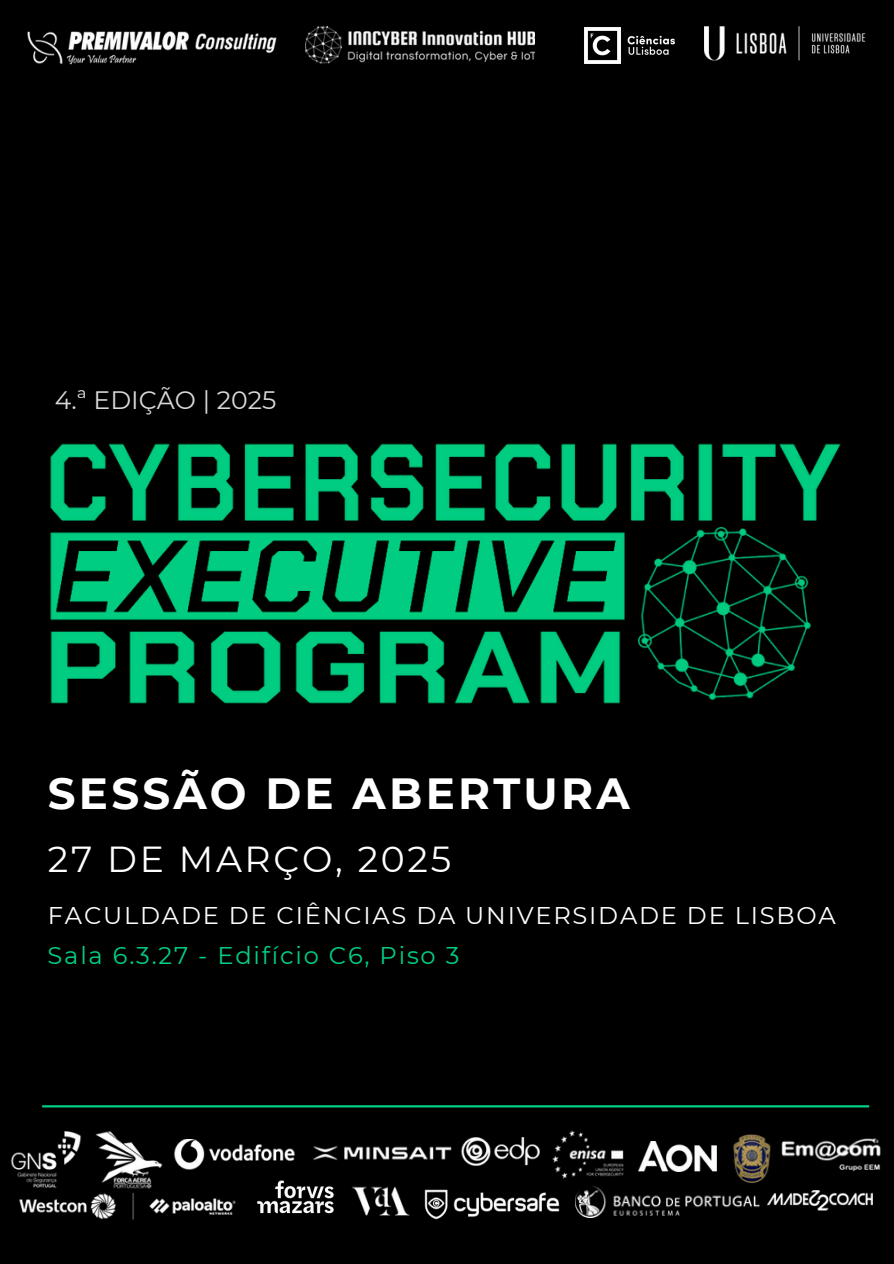
<style>
.page{position:relative;width:894px;height:1264px;background:#fff}
.page>*{position:absolute;margin:0;border:0;box-sizing:border-box;transform-origin:0 0}
.t1{font:700 43.5px "Montserrat";letter-spacing:.075em;color:#fff}
.t2{font:36.15px "Montserrat";letter-spacing:.075em;color:#fff}
.t3{font:25.2px "Montserrat";color:#d9d9d9}
.t4{font:24.15px "Montserrat";letter-spacing:.075em;color:#fff}
.t5{font:24.15px "Montserrat";letter-spacing:.075em;color:#00d082}
</style>
<div class="page">
<div style="left:0;top:0;width:893px;height:1263px;background:#000"></div>
<img style="left:584px;top:27px;width:91px;height:37px">
<img style="left:28px;top:32px;width:249px;height:33px">
<img style="left:305px;top:26px;width:229px;height:38px">
<img style="left:704px;top:26px;width:161px;height:35px">
<img style="left:50px;top:443px;width:791px;height:261px">
<hr style="left:42px;top:1105px;width:826px;height:2px;background:#00d082">
<img style="left:733px;top:1134px;width:38px;height:49px">
<img style="left:781px;top:1138px;width:100px;height:34px">
<img style="left:352px;top:1186px;width:57px;height:30px">
<img style="left:313px;top:1146px;width:139px;height:15px">
<img style="left:767px;top:1190px;width:104px;height:20px">
<img style="left:10px;top:1131px;width:72px;height:55px">
<img style="left:95px;top:1131px;width:68px;height:56px">
<img style="left:461px;top:1137px;width:78px;height:29px">
<img style="left:575px;top:1187px;width:184px;height:30px">
<img style="left:174px;top:1139px;width:121px;height:30px">
<img style="left:19px;top:1187px;width:217px;height:33px">
<img style="left:552px;top:1130px;width:72px;height:57px">
<img style="left:638px;top:1141px;width:78px;height:30px">
<img style="left:257px;top:1180px;width:76px;height:34px">
<img style="left:409px;top:1175px;width:165px;height:45px">
<p class="t3" style="left:55px;top:384px;width:223px">4.ª EDIÇÃO | 2025</p>
<p class="t1" style="left:48px;top:766px;width:583px">SESSÃO DE ABERTURA</p>
<p class="t2" style="left:48px;top:836px;width:405px">27 DE MARÇO, 2025</p>
<p class="t4" style="left:48px;top:900px;width:789px">FACULDADE DE CIÊNCIAS DA UNIVERSIDADE DE LISBOA</p>
<h3 class="t5" style="left:48px;top:940px;width:413px">Sala 6.3.27 - Edifício C6, Piso 3</h3>
</div>
